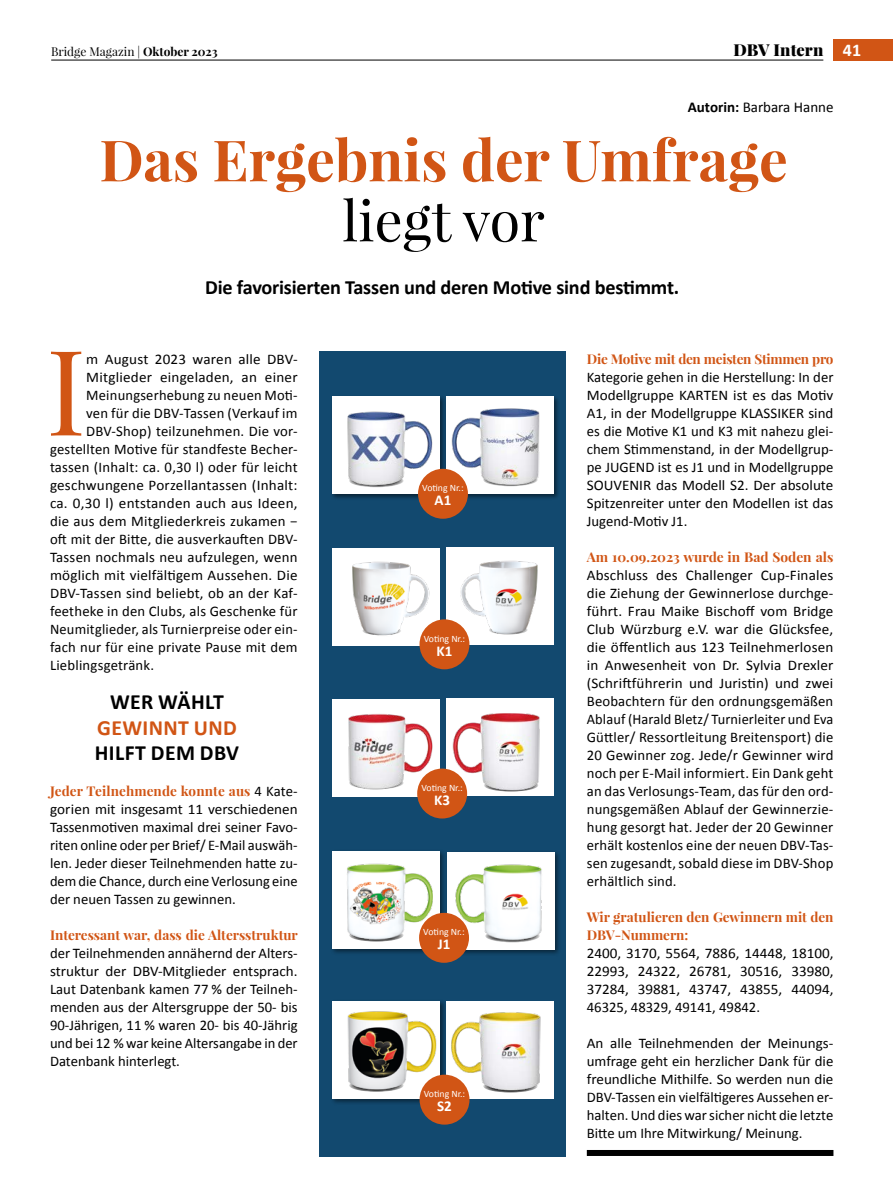
<style>
.page{position:relative;width:893px;height:1191px;background:#fff}
.page>*{position:absolute;margin:0;border:0;box-sizing:border-box;transform-origin:0 0}
.t1{font:118.8px "Playfair Display";color:#d15515}
.t2{font:700 57px "Playfair Display";color:#d15515}
.t3{font:55.8px "Playfair Display";color:#000}
.t4{font:700 21.75px "Calibri";letter-spacing:.02em;color:#000}
.t5{font:700 21.75px "Calibri";letter-spacing:.02em;color:#d15515}
.t6{font:700 20.25px "Calibri";letter-spacing:-.01em;color:#000}
.t7{font:900 16.5px "Playfair Display";letter-spacing:.005em;color:#000}
.t8{font:15px "Calibri";color:#000}
.t9{font:700 15px "Calibri";color:#fff}
.t10{font:14.7px/18px "Calibri";letter-spacing:.015em;color:#000;text-align:justify}
.t11{font:700 13.5px/18px "Playfair Display";color:#d15515}
.t12{font:700 13.5px "Playfair Display";letter-spacing:-.02em;color:#d15515}
.t13{font:12px "Playfair Display";color:#000}
.t14{font:9.75px "Calibri";color:#fff}
.s1{font-weight:700}
.s2{font-family:"Calibri";font-weight:700;font-size:18px;color:#fff}
.s3{font-family:"Calibri";font-weight:400;font-size:14.7px;color:#000}
</style>
<div class="page">
<div style="left:833px;top:39px;width:60px;height:21px;background:#d15515"></div>
<hr style="left:51px;top:60px;width:772px;height:1px;background:#000">
<div style="left:587px;top:1150px;width:246px;height:6px;background:#000"></div>
<div style="left:319px;top:351px;width:246px;height:806px;background:#12496f"></div>
<div style="left:447px;top:698px;width:107px;height:98px;background:#fff"></div>
<img style="left:452px;top:713px;width:88px;height:81px">
<div style="left:332px;top:699px;width:108px;height:97px;background:#fff"></div>
<img style="left:348px;top:714px;width:85px;height:76px">
<div style="left:417px;top:768px;width:50px;height:50px;background:#d15515;border-radius:50%"></div>
<div style="left:446px;top:547px;width:108px;height:98px;background:#fff"></div>
<svg style="left:489px;top:625px;width:39px;height:9px"></svg>
<img style="left:460px;top:560px;width:78px;height:73px">
<div style="left:332px;top:548px;width:108px;height:98px;background:#fff"></div>
<img style="left:352px;top:561px;width:78px;height:75px">
<div style="left:419px;top:619px;width:50px;height:50px;background:#d15515;border-radius:50%"></div>
<div style="left:444px;top:395px;width:116px;height:105px;background:#000;opacity:.5"></div>
<div style="left:446px;top:397px;width:108px;height:97px;background:#fff"></div>
<img style="left:449px;top:396px;width:98px;height:93px">
<div style="left:330px;top:395px;width:116px;height:105px;background:#000;opacity:.5"></div>
<div style="left:332px;top:397px;width:108px;height:97px;background:#fff"></div>
<img style="left:347px;top:411px;width:87px;height:76px">
<div style="left:418px;top:469px;width:50px;height:50px;background:#d15515;border-radius:50%"></div>
<div style="left:446px;top:1001px;width:108px;height:98px;background:#fff"></div>
<img style="left:451px;top:1012px;width:90px;height:88px">
<div style="left:330px;top:999px;width:117px;height:106px;background:#000;opacity:.5"></div>
<div style="left:332px;top:1001px;width:108px;height:97px;background:#fff"></div>
<img style="left:347px;top:1011px;width:90px;height:83px">
<div style="left:420px;top:1074px;width:49px;height:50px;background:#d15515;border-radius:50%"></div>
<div style="left:330px;top:848px;width:232px;height:108px;background:#000;opacity:.5"></div>
<div style="left:447px;top:852px;width:107px;height:97px;background:#fff"></div>
<img style="left:454px;top:850px;width:98px;height:94px">
<div style="left:332px;top:851px;width:108px;height:97px;background:#fff"></div>
<img style="left:339px;top:848px;width:94px;height:95px">
<div style="left:419px;top:913px;width:50px;height:49px;background:#d15515;border-radius:50%"></div>
<p class="t13" style="left:51px;top:44px;width:168px">Bridge Magazin | <span class="s1">Oktober 2023</span></p>
<p class="t7" style="left:733px;top:39px;width:129px">DBV Intern <span class="s2">41</span></p>
<p class="t8" style="left:688px;top:96px;width:147px"><span class="s1">Autorin:</span> Barbara Hanne</p>
<h2 class="t2" style="left:99px;top:124px;width:690px">Das Ergebnis der Umfrage</h2>
<h3 class="t3" style="left:342px;top:186px;width:204px">liegt vor</h3>
<h3 class="t6" style="left:205px;top:273px;width:475px">Die favorisierten Tassen und deren Motive sind bestimmt.</h3>
<h1 class="t1" style="left:46px;top:317px;width:42px">I</h1>
<p class="t10" style="left:86px;top:349px;width:213px">m August 2023 waren alle DBV-</p>
<p class="t10" style="left:86px;top:367px;width:213px">Mitglieder eingeladen, an einer</p>
<p class="t10" style="left:86px;top:385px;width:213px">Meinungserhebung zu neuen Moti-</p>
<p class="t10" style="left:86px;top:403px;width:213px">ven für die DBV-Tassen (Verkauf im</p>
<p class="t10" style="left:86px;top:421px;width:213px">DBV-Shop) teilzunehmen. Die vor-</p>
<p class="t10" style="left:50px;top:439px;width:249px">gestellten Motive für standfeste Becher-</p>
<p class="t10" style="left:50px;top:457px;width:249px">tassen (Inhalt: ca. 0,30 l) oder für leicht</p>
<p class="t10" style="left:50px;top:475px;width:249px">geschwungene Porzellantassen (Inhalt:</p>
<p class="t10" style="left:50px;top:493px;width:249px">ca. 0,30 l) entstanden auch aus Ideen,</p>
<p class="t10" style="left:50px;top:511px;width:249px">die aus dem Mitgliederkreis zukamen −</p>
<p class="t10" style="left:50px;top:529px;width:249px">oft mit der Bitte, die ausverkauften DBV-</p>
<p class="t10" style="left:50px;top:547px;width:249px">Tassen nochmals neu aufzulegen, wenn</p>
<p class="t10" style="left:50px;top:565px;width:249px">möglich mit vielfältigem Aussehen. Die</p>
<p class="t10" style="left:50px;top:583px;width:249px">DBV-Tassen sind beliebt, ob an der Kaf-</p>
<p class="t10" style="left:50px;top:601px;width:249px">feetheke in den Clubs, als Geschenke für</p>
<p class="t10" style="left:50px;top:619px;width:249px">Neumitglieder, als Turnierpreise oder ein-</p>
<p class="t10" style="left:50px;top:637px;width:249px">fach nur für eine private Pause mit dem</p>
<p class="t10" style="left:50px;top:655px;width:106px">Lieblingsgetränk.</p>
<h3 class="t4" style="left:110px;top:687px;width:115px">WER WÄHLT</h3>
<h3 class="t5" style="left:97px;top:712px;width:141px">GEWINNT UND</h3>
<h3 class="t4" style="left:95px;top:737px;width:146px">HILFT DEM DBV</h3>
<p class="t11" style="left:50px;top:781px;width:249px">Jeder Teilnehmende konnte aus <span class="s3">4 Kate-</span></p>
<p class="t10" style="left:50px;top:799px;width:249px">gorien mit insgesamt 11 verschiedenen Tassenmotiven maximal drei seiner Favo&shy;riten online oder per Brief/ E-Mail auswäh&shy;len. Jeder dieser Teilnehmenden hatte zu&shy;dem die Chance, durch eine Verlosung eine der neuen Tassen zu gewinnen.</p>
<p class="t11" style="left:50px;top:925px;width:249px">Interessant war, dass die Altersstruktur</p>
<p class="t10" style="left:50px;top:943px;width:249px">der Teilnehmenden annähernd der Alters&shy;struktur der DBV-Mitglieder entsprach.<br>Laut Datenbank kamen 77 % der Teilneh&shy;menden aus der Altersgruppe der 50- bis 90-Jährigen, 11 % waren 20- bis 40-Jährig und bei 12 % war keine Altersangabe in der Datenbank hinterlegt.</p>
<p class="t14" style="left:422px;top:481px;width:43px">Voting Nr.:</p>
<p class="t9" style="left:435px;top:490px;width:18px">A1</p>
<p class="t14" style="left:424px;top:631px;width:43px">Voting Nr.:</p>
<p class="t9" style="left:437px;top:640px;width:17px">K1</p>
<p class="t14" style="left:421px;top:781px;width:43px">Voting Nr.:</p>
<p class="t9" style="left:434px;top:789px;width:17px">K3</p>
<p class="t14" style="left:423px;top:925px;width:43px">Voting Nr.:</p>
<p class="t9" style="left:438px;top:933px;width:14px">J1</p>
<p class="t14" style="left:424px;top:1087px;width:43px">Voting Nr.:</p>
<p class="t9" style="left:437px;top:1095px;width:16px">S2</p>
<p class="t12" style="left:587px;top:350px;width:248px">Die Motive mit den meisten Stimmen pro</p>
<p class="t10" style="left:587px;top:367px;width:248px">Kategorie gehen in die Herstellung: In der Modellgruppe KARTEN ist es das Motiv A1, in der Modellgruppe KLASSIKER sind es die Motive K1 und K3 mit nahezu glei&shy;chem Stimmenstand, in der Modellgrup&shy;pe JUGEND ist es J1 und in Modellgruppe SOUVENIR das Modell S2. Der absolute Spitzenreiter unter den Modellen ist das Jugend-Motiv J1.</p>
<p class="t11" style="left:587px;top:547px;width:248px">Am 10.09.2023 wurde in Bad Soden als</p>
<p class="t10" style="left:587px;top:565px;width:248px">Abschluss des Challenger Cup-Finales die Ziehung der Gewinnerlose durchge&shy;führt. Frau Maike Bischoff vom Bridge Club Würzburg e.V. war die Glücksfee, die öffentlich aus 123 Teilnehmerlosen in Anwesenheit von Dr. Sylvia Drexler (Schriftführerin und Juristin) und zwei Beobachtern für den ordnungsgemäßen Ablauf (Harald Bletz/ Turnierleiter und Eva Güttler/ Ressortleitung Breitensport) die 20 Gewinner zog. Jede/r Gewinner wird noch per E-Mail informiert. Ein Dank geht an das Verlosungs-Team, das für den ord&shy;nungsgemäßen Ablauf der Gewinnerzie&shy;hung gesorgt hat. Jeder der 20 Gewinner erhält kostenlos eine der neuen DBV-Tas&shy;sen zugesandt, sobald diese im DBV-Shop erhältlich sind.</p>
<p class="t11" style="left:587px;top:907px;width:248px">Wir gratulieren den Gewinnern mit den<br>DBV-Nummern:</p>
<p class="t10" style="left:587px;top:943px;width:248px">2400, 3170, 5564, 7886, 14448, 18100, 22993, 24322, 26781, 30516, 33980, 37284, 39881, 43747, 43855, 44094, 46325, 48329, 49141, 49842.</p>
<p class="t10" style="left:587px;top:1033px;width:248px">An alle Teilnehmenden der Meinungs&shy;umfrage geht ein herzlicher Dank für die freundliche Mithilfe. So werden nun die DBV-Tassen ein vielfältigeres Aussehen er&shy;halten. Und dies war sicher nicht die letzte Bitte um Ihre Mitwirkung/ Meinung.</p>
</div>
